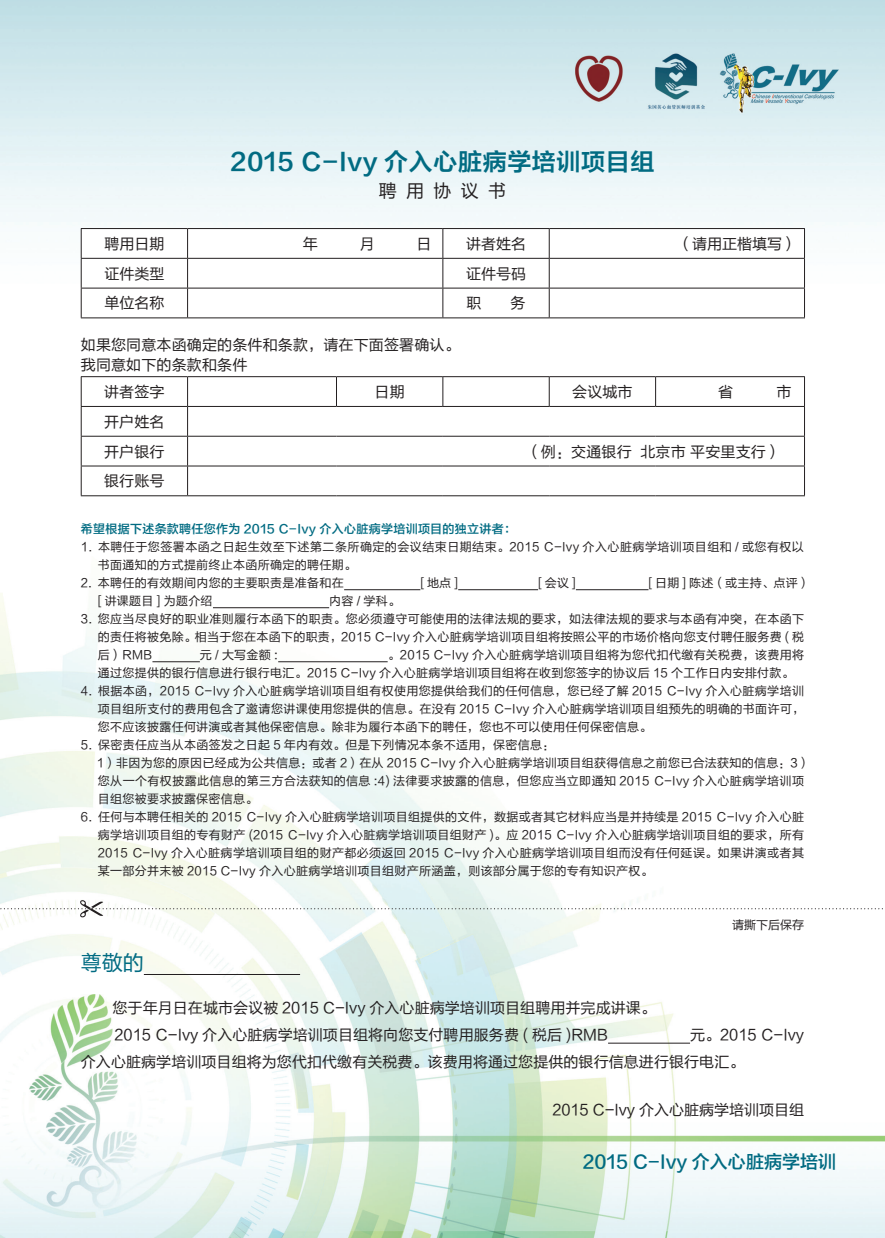
<style>
.page{position:relative;width:885px;height:1238px;background:#fff}
.page>*{position:absolute;margin:0;border:0;box-sizing:border-box;transform-origin:0 0}
.t1{font:24px "FZLTZCHK GBK1 0";letter-spacing:.025em;color:#016b82}
.t2{font:21px "FZLTHJW GB1 0";color:#016b82}
.t3{font:18px "FZLTZHK GBK1 0";color:#016b82}
.t4{font:18px "FZLTHJW GB1 0";color:#231f20}
.t5{font:15px/27px "FZLTHJW GB1 0";letter-spacing:.005em;color:#231f20}
.t6{font:12px/18px "FZLTHJW GB1 0";letter-spacing:.025em;color:#231f20}
.t7{font:12px "FZLTZHK GBK1 0";letter-spacing:.025em;color:#016b82}
</style>
<div class="page">
<img style="left:0;top:0;width:884px;height:1237px">
<hr style="left:344px;top:589px;width:76px;height:1px;background:#231f20">
<hr style="left:458px;top:589px;width:80px;height:1px;background:#231f20">
<hr style="left:576px;top:589px;width:72px;height:1px;background:#231f20">
<hr style="left:213px;top:607px;width:116px;height:1px;background:#231f20">
<hr style="left:152px;top:661px;width:48px;height:1px;background:#231f20">
<hr style="left:278px;top:661px;width:109px;height:1px;background:#231f20">
<hr style="left:144px;top:973px;width:156px;height:1px;background:#231f20">
<hr style="left:608px;top:1042px;width:82px;height:1px;background:#231f20">
<svg style="left:82px;top:229px;width:722px;height:88px"></svg>
<hr style="left:549px;top:317px;width:255px;height:1px;background:#231f20">
<hr style="left:81px;top:317px;width:106px;height:1px;background:#231f20">
<svg style="left:187px;top:229px;width:1px;height:88px"></svg>
<hr style="left:187px;top:317px;width:256px;height:1px;background:#231f20">
<svg style="left:442px;top:229px;width:1px;height:88px"></svg>
<svg style="left:549px;top:229px;width:1px;height:88px"></svg>
<hr style="left:443px;top:317px;width:106px;height:1px;background:#231f20">
<hr style="left:81px;top:228px;width:106px;height:1px;background:#231f20">
<hr style="left:187px;top:228px;width:256px;height:1px;background:#231f20">
<hr style="left:443px;top:228px;width:106px;height:1px;background:#231f20">
<hr style="left:549px;top:228px;width:255px;height:1px;background:#231f20">
<hr style="left:81px;top:258px;width:106px;height:1px;background:#231f20">
<svg style="left:81px;top:229px;width:1px;height:88px"></svg>
<hr style="left:187px;top:258px;width:256px;height:1px;background:#231f20">
<hr style="left:443px;top:258px;width:106px;height:1px;background:#231f20">
<hr style="left:549px;top:258px;width:255px;height:1px;background:#231f20">
<svg style="left:804px;top:229px;width:1px;height:88px"></svg>
<hr style="left:81px;top:288px;width:106px;height:1px;background:#231f20">
<hr style="left:187px;top:288px;width:256px;height:1px;background:#231f20">
<hr style="left:443px;top:288px;width:106px;height:1px;background:#231f20">
<hr style="left:549px;top:288px;width:255px;height:1px;background:#231f20">
<svg style="left:82px;top:377px;width:722px;height:118px"></svg>
<hr style="left:81px;top:495px;width:106px;height:1px;background:#231f20">
<svg style="left:655px;top:377px;width:1px;height:29px"></svg>
<svg style="left:549px;top:377px;width:1px;height:29px"></svg>
<svg style="left:442px;top:377px;width:1px;height:29px"></svg>
<svg style="left:336px;top:377px;width:1px;height:29px"></svg>
<svg style="left:187px;top:377px;width:1px;height:118px"></svg>
<hr style="left:187px;top:495px;width:149px;height:1px;background:#231f20">
<hr style="left:336px;top:495px;width:107px;height:1px;background:#231f20">
<hr style="left:443px;top:495px;width:106px;height:1px;background:#231f20">
<hr style="left:549px;top:495px;width:106px;height:1px;background:#231f20">
<hr style="left:655px;top:495px;width:149px;height:1px;background:#231f20">
<hr style="left:81px;top:376px;width:106px;height:1px;background:#231f20">
<hr style="left:187px;top:376px;width:149px;height:1px;background:#231f20">
<hr style="left:336px;top:376px;width:107px;height:1px;background:#231f20">
<hr style="left:443px;top:376px;width:106px;height:1px;background:#231f20">
<hr style="left:549px;top:376px;width:106px;height:1px;background:#231f20">
<hr style="left:655px;top:376px;width:149px;height:1px;background:#231f20">
<hr style="left:81px;top:406px;width:106px;height:1px;background:#231f20">
<hr style="left:187px;top:406px;width:149px;height:1px;background:#231f20">
<hr style="left:336px;top:406px;width:107px;height:1px;background:#231f20">
<hr style="left:443px;top:406px;width:106px;height:1px;background:#231f20">
<hr style="left:549px;top:406px;width:106px;height:1px;background:#231f20">
<hr style="left:655px;top:406px;width:149px;height:1px;background:#231f20">
<hr style="left:81px;top:436px;width:106px;height:1px;background:#231f20">
<svg style="left:81px;top:377px;width:1px;height:118px"></svg>
<hr style="left:187px;top:436px;width:149px;height:1px;background:#231f20">
<hr style="left:336px;top:436px;width:107px;height:1px;background:#231f20">
<hr style="left:443px;top:436px;width:106px;height:1px;background:#231f20">
<hr style="left:549px;top:436px;width:106px;height:1px;background:#231f20">
<hr style="left:655px;top:436px;width:149px;height:1px;background:#231f20">
<svg style="left:804px;top:377px;width:1px;height:118px"></svg>
<hr style="left:81px;top:465px;width:106px;height:1px;background:#231f20">
<hr style="left:187px;top:465px;width:149px;height:1px;background:#231f20">
<hr style="left:336px;top:465px;width:107px;height:1px;background:#231f20">
<hr style="left:443px;top:465px;width:106px;height:1px;background:#231f20">
<hr style="left:549px;top:465px;width:106px;height:1px;background:#231f20">
<hr style="left:655px;top:465px;width:149px;height:1px;background:#231f20">
<svg style="left:0;top:899px;width:884px;height:19px"></svg>
<p class="t1" style="left:230px;top:148px;width:425px">2015 C-Ivy 介入心脏病学培训项目组</p>
<p class="t4" style="left:379px;top:181px;width:129px">聘 用 协 议 书</p>
<p class="t5" style="left:104px;top:230px;width:61px">聘用日期</p>
<p class="t5" style="left:303px;top:230px;width:16px">年</p>
<p class="t5" style="left:360px;top:230px;width:16px">月</p>
<p class="t5" style="left:416px;top:230px;width:16px">日</p>
<p class="t5" style="left:466px;top:230px;width:61px">讲者姓名</p>
<p class="t5" style="left:677px;top:230px;width:121px">（请用正楷填写）</p>
<p class="t5" style="left:104px;top:260px;width:61px">证件类型</p>
<p class="t5" style="left:466px;top:260px;width:61px">证件号码</p>
<p class="t5" style="left:104px;top:290px;width:61px">单位名称</p>
<p class="t5" style="left:466px;top:290px;width:16px">职</p>
<p class="t5" style="left:510px;top:290px;width:16px">务</p>
<p class="t5" style="left:81px;top:332px;width:380px">如果您同意本函确定的条件和条款，请在下面签署确认。</p>
<p class="t5" style="left:81px;top:351px;width:168px">我同意如下的条款和条件</p>
<p class="t5" style="left:104px;top:378px;width:62px">讲者签字</p>
<p class="t5" style="left:374px;top:378px;width:32px">日期</p>
<p class="t5" style="left:572px;top:378px;width:62px">会议城市</p>
<p class="t5" style="left:718px;top:378px;width:16px">省</p>
<p class="t5" style="left:776px;top:378px;width:16px">市</p>
<p class="t5" style="left:104px;top:408px;width:62px">开户姓名</p>
<p class="t5" style="left:104px;top:438px;width:62px">开户银行</p>
<p class="t5" style="left:525px;top:438px;width:257px">（例：交通银行 北京市 平安里支行）</p>
<p class="t5" style="left:104px;top:468px;width:62px">银行账号</p>
<p class="t7" style="left:81px;top:522px;width:437px">希望根据下述条款聘任您作为 2015 C-Ivy 介入心脏病学培训项目的独立讲者：</p>
<p class="t6" style="left:98px;top:538px;width:707px;text-indent:-17px">1. 本聘任于您签署本函之日起生效至下述第二条所确定的会议结束日期结束。2015 C-Ivy 介入心脏病学培训项目组和 / 或您有权以书面通知的方式提前终止本函所确定的聘任期。</p>
<p class="t6" style="left:81px;top:574px;width:264px">2. 本聘任的有效期间内您的主要职责是准备和在</p>
<p class="t6" style="left:420px;top:574px;width:39px">[地点]</p>
<p class="t6" style="left:538px;top:574px;width:39px">[会议]</p>
<p class="t6" style="left:648px;top:574px;width:163px">[ 日期 ] 陈述（或主持、点评）</p>
<p class="t6" style="left:98px;top:592px;width:116px">[ 讲课题目 ] 为题介绍</p>
<p class="t6" style="left:329px;top:592px;width:73px">内容 / 学科。</p>
<p class="t6" style="left:98px;top:610px;width:707px;text-align:justify;text-indent:-17px">3. 您应当尽良好的职业准则履行本函下的职责。您必须遵守可能使用的法律法规的要求，如法律法规的要求与本函有冲突，在本函下的责任将被免除。相当于您在本函下的职责，2015 C-Ivy 介入心脏病学培训项目组将按照公平的市场价格向您支付聘任服务费 ( 税后）RMB</p>
<p class="t6" style="left:98px;top:646px;width:707px;text-indent:290px">。2015 C-Ivy 介入心脏病学培训项目组将为您代扣代缴有关税费，该费用将通过您提供的银行信息进行银行电汇。2015 C-Ivy 介入心脏病学培训项目组将在收到您签字的协议后 15 个工作日内安排付款。</p>
<p class="t6" style="left:98px;top:682px;width:708px;text-align:justify;text-indent:-17px">4. 根据本函，2015 C-Ivy 介入心脏病学培训项目组有权使用您提供给我们的任何信息，您已经了解 2015 C-Ivy 介入心脏病学培训项目组所支付的费用包含了邀请您讲课使用您提供的信息。在没有 2015 C-Ivy 介入心脏病学培训项目组预先的明确的书面许可，您不应该披露任何讲演或者其他保密信息。除非为履行本函下的聘任，您也不可以使用任何保密信息。</p>
<p class="t6" style="left:81px;top:736px;width:475px">5. 保密责任应当从本函签发之日起 5 年内有效。但是下列情况本条不适用，保密信息：</p>
<p class="t6" style="left:97px;top:754px;width:714px">1）非因为您的原因已经成为公共信息：或者 2）在从 2015 C-Ivy 介入心脏病学培训项目组获得信息之前您已合法获知的信息：3）您从一个有权披露此信息的第三方合法获知的信息 :4) 法律要求披露的信息，但您应当立即通知 2015 C-Ivy 介入心脏病学培训项目组您被要求披露保密信息。</p>
<p class="t6" style="left:98px;top:808px;width:707px;text-align:justify;text-indent:-17px">6. 任何与本聘任相关的 2015 C-Ivy 介入心脏病学培训项目组提供的文件，数据或者其它材料应当是并持续是 2015 C-Ivy 介入心脏病学培训项目组的专有财产 (2015 C-Ivy 介入心脏病学培训项目组财产 )。应 2015 C-Ivy 介入心脏病学培训项目组的要求，所有2015 C-Ivy 介入心脏病学培训项目组的财产都必须返回 2015 C-Ivy 介入心脏病学培训项目组而没有任何延误。如果讲演或者其某一部分并末被 2015 C-Ivy 介入心脏病学培训项目组财产所涵盖，则该部分属于您的专有知识产权。</p>
<p class="t6" style="left:200px;top:646px;width:79px">元 / 大写金额 :</p>
<p class="t6" style="left:732px;top:916px;width:73px">请撕下后保存</p>
<p class="t2" style="left:81px;top:951px;width:64px">尊敬的</p>
<p class="t5" style="left:112px;top:994px;width:545px">您于年月日在城市会议被 2015 C-Ivy 介入心脏病学培训项目组聘用并完成讲课。</p>
<p class="t5" style="left:114px;top:1021px;width:495px">2015 C-Ivy 介入心脏病学培训项目组将向您支付聘用服务费 ( 税后 )RMB</p>
<p class="t5" style="left:81px;top:1021px;width:724px;text-indent:609px">元。2015 C-Ivy介入心脏病学培训项目组将为您代扣代缴有关税费。该费用将通过您提供的银行信息进行银行电汇。</p>
<p class="t5" style="left:552px;top:1096px;width:253px">2015 C-Ivy 介入心脏病学培训项目组</p>
<h3 class="t3" style="left:583px;top:1151px;width:254px">2015 C-Ivy 介入心脏病学培训</h3>
</div>
